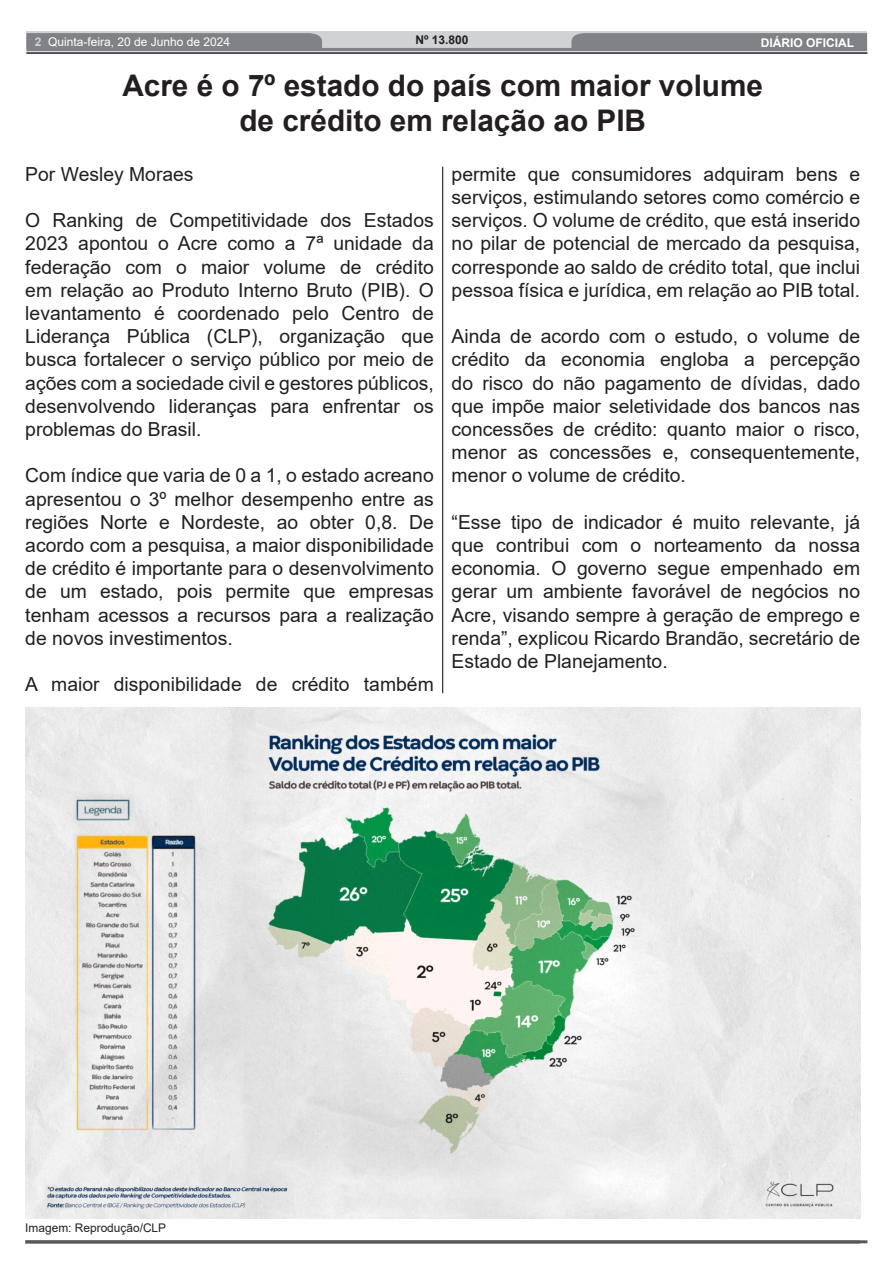
<style>
.page{position:relative;width:893px;height:1263px;background:#fff}
.page>*{position:absolute;margin:0;border:0;box-sizing:border-box;transform-origin:0 0}
.t1{font:700 29.7px/35.7px "Arial";color:#231f20;text-align:center}
.t2{font:19.35px/23.2px "Arial";color:#231f20;text-align:justify}
.t3{font:12px "Arial";color:#fff}
.t4{font:700 12px "Arial";color:#fff}
.t5{font:700 12px "Arial";color:#231f20}
.t6{font:11.85px "Arial";color:#231f20}
.s1{font-weight:700;color:#d1d2d4}
</style>
<div class="page">
<div style="left:26px;top:31px;width:841px;height:18px;background:#d1d2d4"></div>
<svg style="left:26px;top:33px;width:841px;height:18px"></svg>
<hr style="left:26px;top:52px;width:841px;height:2px;background:#231f20">
<hr style="left:25px;top:1240px;width:835px;height:3px;background:#57585a">
<hr style="left:442px;top:167px;width:1px;height:526px;background:#000">
<img style="left:25px;top:708px;width:835px;height:510px">
<p class="t3" style="left:35px;top:33px;width:197px"><span class="s1">2</span> Quinta-feira, 20 de Junho de 2024</p>
<p class="t5" style="left:416px;top:31px;width:55px">Nº 13.800</p>
<p class="t4" style="left:761px;top:34px;width:99px">DIÁRIO OFICIAL<sup>2</sup></p>
<p class="t1" style="left:122px;top:68px;width:642px">Acre é o 7º estado do país com maior volume de crédito em relação ao PIB</p>
<p class="t2" style="left:25px;top:162px;width:170px">Por Wesley Moraes</p>
<p class="t2" style="left:25px;top:209px;width:410px">O Ranking de Competitividade dos Estados 2023 apontou o Acre como a 7ª unidade da federação com o maior volume de crédito em relação ao Produto Interno Bruto (PIB). O levantamento é coordenado pelo Centro de Liderança Pública (CLP), organização que busca fortalecer o serviço público por meio de ações com a sociedade civil e gestores públicos, desenvolvendo lideranças para enfrentar os problemas do Brasil.</p>
<p class="t2" style="left:25px;top:464px;width:410px">Com índice que varia de 0 a 1, o estado acreano apresentou o 3º melhor desempenho entre as regiões Norte e Nordeste, ao obter 0,8. De acordo com a pesquisa, a maior disponibilidade de crédito é importante para o desenvolvimento de um estado, pois permite que empresas tenham acessos a recursos para a realização de novos investimentos.</p>
<p class="t2" style="left:25px;top:673px;width:410px">A maior disponibilidade de crédito também</p>
<p class="t2" style="left:452px;top:162px;width:410px">permite que consumidores adquiram bens e serviços, estimulando setores como comércio e serviços. O volume de crédito, que está inserido no pilar de potencial de mercado da pesquisa, corresponde ao saldo de crédito total, que inclui pessoa física e jurídica, em relação ao PIB total.</p>
<p class="t2" style="left:452px;top:325px;width:410px">Ainda de acordo com o estudo, o volume de crédito da economia engloba a percepção do risco do não pagamento de dívidas, dado que impõe maior seletividade dos bancos nas concessões de crédito: quanto maior o risco, menor as concessões e, consequentemente, menor o volume de crédito.</p>
<p class="t2" style="left:452px;top:510px;width:410px">“Esse tipo de indicador é muito relevante, já que contribui com o norteamento da nossa economia. O governo segue empenhado em gerar um ambiente favorável de negócios no Acre, visando sempre à geração de emprego e renda”, explicou Ricardo Brandão, secretário de Estado de Planejamento.</p>
<p class="t6" style="left:25px;top:1219px;width:142px">Imagem: Reprodução/CLP</p>
</div>
